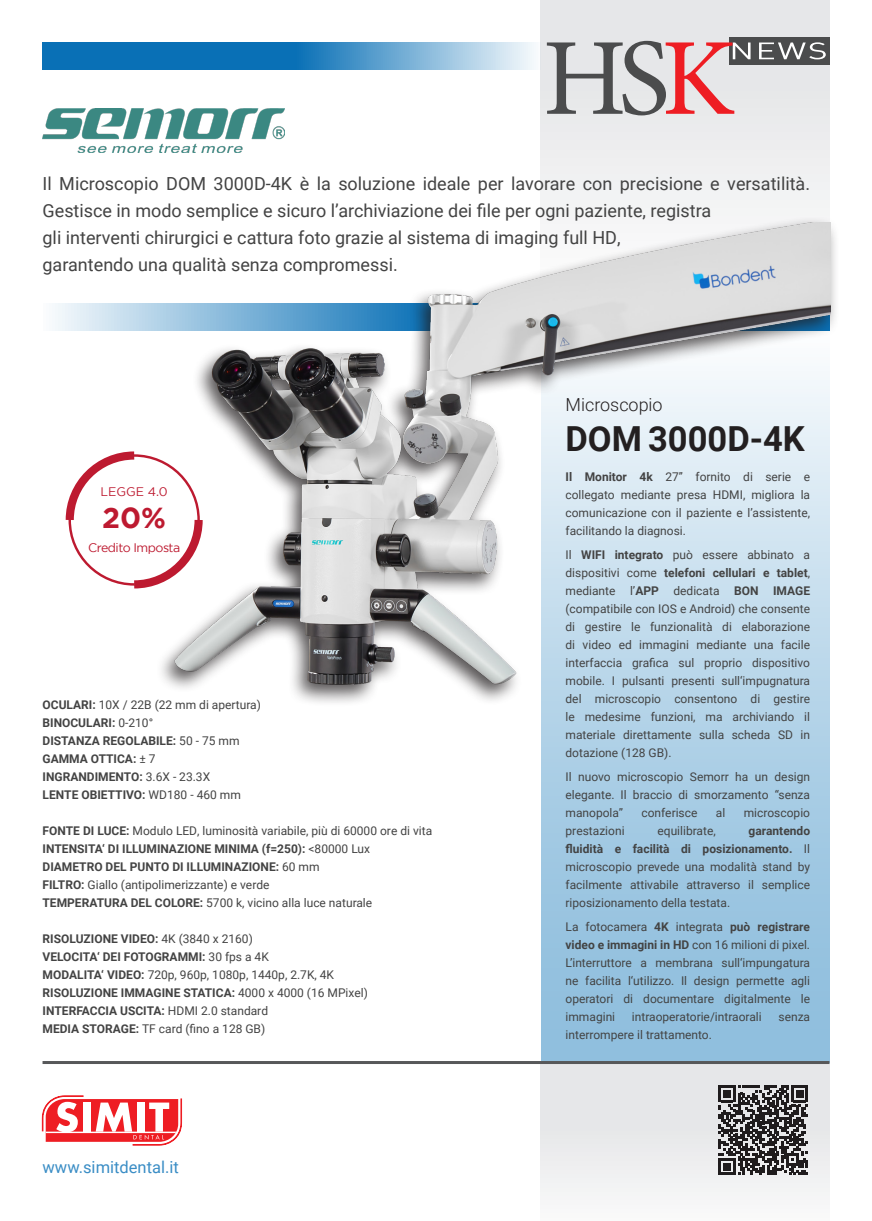
<style>
.page{position:relative;width:872px;height:1221px;background:#fff}
.page>*{position:absolute;margin:0;border:0;box-sizing:border-box;transform-origin:0 0}
.t1{font:700 34.5px "Roboto";color:#231f20}
.t2{font:700 28.8px "Gotham";color:#bd1a30}
.t3{font:18px/27px "Roboto";color:#434343}
.t4{font:300 18px "Roboto";color:#231f20}
.t5{font:16.5px "Roboto";color:#3a8dc5}
.t6{font:12.3px "Gotham";letter-spacing:-.04em;color:#bd1a30}
.t7{font:12px/18px "Roboto";color:#434343;text-align:justify}
.t8{font:700 12px "Roboto";color:#434343}
.s1{font-weight:700}
.s2{font-weight:400}
</style>
<div class="page">
<div style="left:541px;top:0;width:288px;height:304px;background:#ededee"></div>
<svg style="left:43px;top:43px;width:498px;height:27px;background:#4492c7"></svg>
<div style="left:541px;top:1060px;width:288px;height:160px;background:linear-gradient(to right,#ebeced,#f0f0f1)"></div>
<div style="left:729px;top:37px;width:100px;height:28px;background:#4b4c4d"></div>
<svg style="left:547px;top:41px;width:278px;height:74px"></svg>
<div style="left:716px;top:1083px;width:94px;height:93px;background:linear-gradient(to bottom,#e3e5e7,#eeeeef)"></div>
<svg style="left:718px;top:1085px;width:90px;height:89px;background:#696769"></svg>
<svg style="left:42px;top:1095px;width:140px;height:50px"></svg>
<svg style="left:541px;top:707px;width:288px;height:353px;background:#9ec7e1"></svg>
<img style="left:43px;top:109px;width:241px;height:44px">
<hr style="left:43px;top:1060px;width:786px;height:3px;background:#57585a">
<div style="left:155px;top:216px;width:684px;height:491px;background:#231f20;opacity:.75"></div>
<img style="left:55px;top:223px;width:776px;height:484px">
<p class="t3" style="left:43px;top:169px;width:769px">Il Microscopio DOM 3000D-4K è la soluzione ideale per lavorare con precisione e versatilità.<br>Gestisce in modo semplice e sicuro l’archiviazione dei file per ogni paziente, registra</p>
<p class="t3" style="left:43px;top:223px;width:579px">gli interventi chirurgici e cattura foto grazie al sistema di imaging full HD,</p>
<p class="t3" style="left:43px;top:250px;width:357px">garantendo una qualità senza compromessi.</p>
<p class="t6" style="left:100px;top:485px;width:69px">LEGGE 4.0</p>
<p class="t2" style="left:102px;top:501px;width:65px">20%</p>
<p class="t6" style="left:88px;top:540px;width:94px">Credito Imposta</p>
<p class="t7" style="left:43px;top:695px;width:220px"><span class="s1">OCULARI:</span> 10X / 22B (22 mm di apertura)</p>
<p class="t8" style="left:43px;top:714px;width:112px">BINOCULARI: <span class="s2">0-210°</span></p>
<p class="t8" style="left:43px;top:732px;width:198px">DISTANZA REGOLABILE: <span class="s2">50 - 75 mm</span></p>
<p class="t8" style="left:43px;top:750px;width:114px">GAMMA OTTICA: <span class="s2">± 7</span></p>
<p class="t8" style="left:43px;top:768px;width:169px">INGRANDIMENTO: <span class="s2">3.6X - 23.3X</span></p>
<p class="t8" style="left:43px;top:786px;width:200px">LENTE OBIETTIVO: <span class="s2">WD180 - 460 mm</span></p>
<p class="t7" style="left:43px;top:821px;width:391px"><span class="s1">FONTE DI LUCE:</span> Modulo LED, luminosità variabile, più di 60000 ore di vita</p>
<p class="t8" style="left:43px;top:840px;width:329px">INTENSITA‘ DI ILLUMINAZIONE MINIMA (f=250): <span class="s2">&lt;80000 Lux</span></p>
<p class="t8" style="left:43px;top:858px;width:279px">DIAMETRO DEL PUNTO DI ILLUMINAZIONE: <span class="s2">60 mm</span></p>
<p class="t7" style="left:43px;top:875px;width:228px"><span class="s1">FILTRO:</span> Giallo (antipolimerizzante) e verde</p>
<p class="t7" style="left:43px;top:893px;width:331px"><span class="s1">TEMPERATURA DEL COLORE:</span> 5700 k, vicino alla luce naturale</p>
<p class="t8" style="left:43px;top:930px;width:212px">RISOLUZIONE VIDEO: <span class="s2">4K (3840 x 2160)</span></p>
<p class="t8" style="left:43px;top:948px;width:228px">VELOCITA‘ DEI FOTOGRAMMI: <span class="s2">30 fps a 4K</span></p>
<p class="t7" style="left:43px;top:965px;width:293px"><span class="s1">MODALITA‘ VIDEO:</span> 720p, 960p, 1080p, 1440p, 2.7K, 4K</p>
<p class="t8" style="left:43px;top:984px;width:327px">RISOLUZIONE IMMAGINE STATICA: <span class="s2">4000 x 4000 (16 MPixel)</span></p>
<p class="t8" style="left:43px;top:1002px;width:227px">INTERFACCIA USCITA: <span class="s2">HDMI 2.0 standard</span></p>
<p class="t7" style="left:43px;top:1019px;width:224px"><span class="s1">MEDIA STORAGE:</span> TF card (fino a 128 GB)</p>
<p class="t5" style="left:43px;top:1154px;width:138px">www.simitdental.it</p>
<p class="t4" style="left:565px;top:392px;width:99px">Microscopio</p>
<p class="t1" style="left:565px;top:415px;width:241px">DOM 3000D-4K</p>
<p class="t7" style="left:565px;top:467px;width:246px"><span class="s1">Il Monitor 4k</span> 27’’ fornito di serie e collegato mediante presa HDMI, migliora la comunicazione con il paziente e l’assistente, facilitando la diagnosi.</p>
<p class="t7" style="left:565px;top:545px;width:246px">Il <span class="s1">WIFI integrato</span> può essere abbinato a dispositivi come <span class="s1">telefoni cellulari e tablet</span>, mediante l’<span class="s1">APP</span> dedicata <span class="s1">BON IMAGE </span>(compatibile con IOS e Android) che consente di gestire le funzionalità di elaborazione di video ed immagini mediante una facile interfaccia grafica sul proprio dispositivo mobile. I pulsanti presenti sull‘impugnatura del microscopio consentono di gestire le medesime funzioni, ma archiviando il materiale direttamente sulla scheda SD in dotazione (128 GB).</p>
<p class="t7" style="left:565px;top:767px;width:246px">Il nuovo microscopio Semorr ha un design elegante. Il braccio di smorzamento “senza manopola”</p>
<p class="t7" style="left:641px;top:803px;width:58px">conferisce</p>
<p class="t7" style="left:716px;top:803px;width:11px">al</p>
<p class="t7" style="left:744px;top:803px;width:68px">microscopio</p>
<p class="t7" style="left:565px;top:821px;width:246px;text-indent:183px"><span class="s1">garantendo fluidità e facilità di posizionamento.</span> Il microscopio prevede una modalità stand by facilmente attivabile attraverso il semplice riposizionamento della testata.</p>
<p class="t7" style="left:565px;top:917px;width:246px">La fotocamera <span class="s1">4K</span> integrata <span class="s1">può registrare video e immagini in HD</span> con 16 milioni di pixel.<br>L’interruttore a membrana sull‘impungatura ne facilita l‘utilizzo. Il design permette agli operatori di documentare digitalmente le immagini</p>
<p class="t7" style="left:565px;top:821px;width:61px">prestazioni</p>
<p class="t7" style="left:657px;top:821px;width:60px">equilibrate,</p>
<p class="t7" style="left:632px;top:1007px;width:131px">intraoperatorie/intraorali</p>
<p class="t7" style="left:778px;top:1007px;width:33px">senza</p>
<p class="t7" style="left:565px;top:1025px;width:148px">interrompere il trattamento.</p>
</div>
